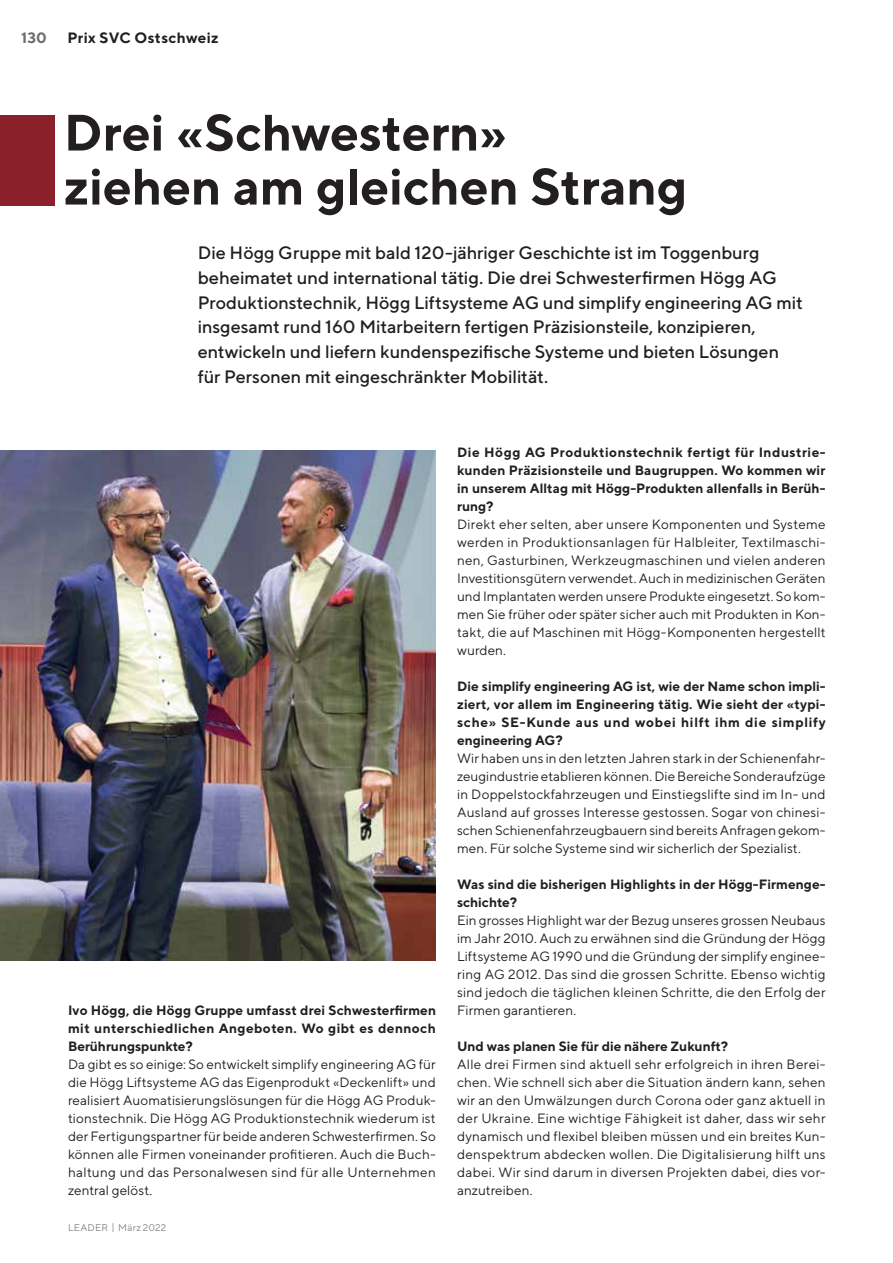
<style>
.page{position:relative;width:893px;height:1263px;background:#fff}
.page>*{position:absolute;margin:0;border:0;box-sizing:border-box;transform-origin:0 0}
.t1{font:700 51px/54px "TT Norms";letter-spacing:-.005em;color:#231f20}
.t2{font:500 18px/24.8px "TT Norms";letter-spacing:-.005em;color:#231f20}
.t3{font:700 15px "TT Norms";letter-spacing:.025em;color:#231f20}
.t4{font:700 15px "TT Norms";color:#6d6e71}
.t5{font:13.5px/18px "TT Norms";letter-spacing:.01em;color:#231f20;text-align:justify}
.t6{font:700 13.5px/18px "TT Norms";color:#231f20;text-align:justify}
.t7{font:9.75px "TT Norms";letter-spacing:.025em;color:#808285}
</style>
<div class="page">
<div style="left:0;top:115px;width:54px;height:90px;background:#8a212a"></div>
<img style="left:0;top:451px;width:436px;height:510px">
<p class="t4" style="left:21px;top:28px;width:27px">130</p>
<p class="t3" style="left:67px;top:28px;width:153px">Prix SVC Ostschweiz</p>
<h1 class="t1" style="left:64px;top:104px;width:625px">Drei «Schwestern»<br>ziehen am gleichen Strang</h1>
<p class="t2" style="left:198px;top:240px;width:607px">Die Högg Gruppe mit bald 120-jähriger Geschichte ist im Toggenburg beheimatet und international tätig. Die drei Schwesterfirmen Högg AG Produktionstechnik, Högg Liftsysteme AG und simplify engineering AG mit insgesamt rund 160 Mitarbeitern fertigen Präzisionsteile, konzipieren, entwickeln und liefern kundenspezifische Systeme und bieten Lösungen für Personen mit eingeschränkter Mobilität.</p>
<p class="t6" style="left:68px;top:1000px;width:369px">Ivo Högg, die Högg Gruppe umfasst drei Schwesterfirmen mit unterschiedlichen Angeboten. Wo gibt es dennoch Berührungspunkte?</p>
<p class="t5" style="left:68px;top:1054px;width:369px">Da gibt es so einige: So entwickelt simplify engineering AG für die Högg Liftsysteme AG das Eigenprodukt «Deckenlift» und realisiert Auomatisierungslösungen für die Högg AG Produk&shy;tionstechnik. Die Högg AG Produktionstechnik wiederum ist der Fertigungspartner für beide anderen Schwesterfirmen. So können alle Firmen voneinander profitieren. Auch die Buch&shy;haltung und das Personalwesen sind für alle Unternehmen zentral gelöst.</p>
<p class="t7" style="left:68px;top:1221px;width:100px">LEADER | März 2022</p>
<p class="t6" style="left:457px;top:442px;width:370px">Die Högg AG Produktionstechnik fertigt für Industrie&shy;kunden Präzisionsteile und Baugruppen. Wo kommen wir in unserem Alltag mit Högg-Produkten allenfalls in Berüh&shy;rung?</p>
<p class="t5" style="left:457px;top:514px;width:370px">Direkt eher selten, aber unsere Komponenten und Systeme werden in Produktionsanlagen für Halbleiter, Textilmaschi&shy;nen, Gasturbinen, Werkzeugmaschinen und vielen anderen Investitionsgütern verwendet. Auch in medizinischen Geräten und Implantaten werden unsere Produkte eingesetzt. So kom&shy;men Sie früher oder später sicher auch mit Produkten in Kon&shy;takt, die auf Maschinen mit Högg-Komponenten hergestellt wurden.</p>
<p class="t6" style="left:457px;top:676px;width:370px">Die simplify engineering AG ist, wie der Name schon impli&shy;ziert, vor allem im Engineering tätig. Wie sieht der «typi&shy;sche» SE-Kunde aus und wobei hilft ihm die simplify engineering AG?</p>
<p class="t5" style="left:457px;top:748px;width:370px">Wir haben uns in den letzten Jahren stark in der Schienenfahr&shy;zeugindustrie etablieren können. Die Bereiche Sonderaufzüge in Doppelstockfahrzeugen und Einstiegslifte sind im In- und Ausland auf grosses Interesse gestossen. Sogar von chinesi&shy;schen Schienenfahrzeugbauern sind bereits Anfragen gekom&shy;men. Für solche Systeme sind wir sicherlich der Spezialist.</p>
<p class="t6" style="left:457px;top:874px;width:370px">Was sind die bisherigen Highlights in der Högg-Firmenge&shy;schichte?</p>
<p class="t5" style="left:457px;top:910px;width:370px">Ein grosses Highlight war der Bezug unseres grossen Neubaus im Jahr 2010. Auch zu erwähnen sind die Gründung der Högg Liftsysteme AG 1990 und die Gründung der simplify enginee&shy;ring AG 2012. Das sind die grossen Schritte. Ebenso wichtig sind jedoch die täglichen kleinen Schritte, die den Erfolg der Firmen garantieren.</p>
<p class="t6" style="left:457px;top:1036px;width:273px">Und was planen Sie für die nähere Zukunft?</p>
<p class="t5" style="left:457px;top:1054px;width:370px">Alle drei Firmen sind aktuell sehr erfolgreich in ihren Berei&shy;chen. Wie schnell sich aber die Situation ändern kann, sehen wir an den Umwälzungen durch Corona oder ganz aktuell in der Ukraine. Eine wichtige Fähigkeit ist daher, dass wir sehr dynamisch und flexibel bleiben müssen und ein breites Kun&shy;denspektrum abdecken wollen. Die Digitalisierung hilft uns dabei. Wir sind darum in diversen Projekten dabei, dies vor&shy;anzutreiben.</p>
</div>
